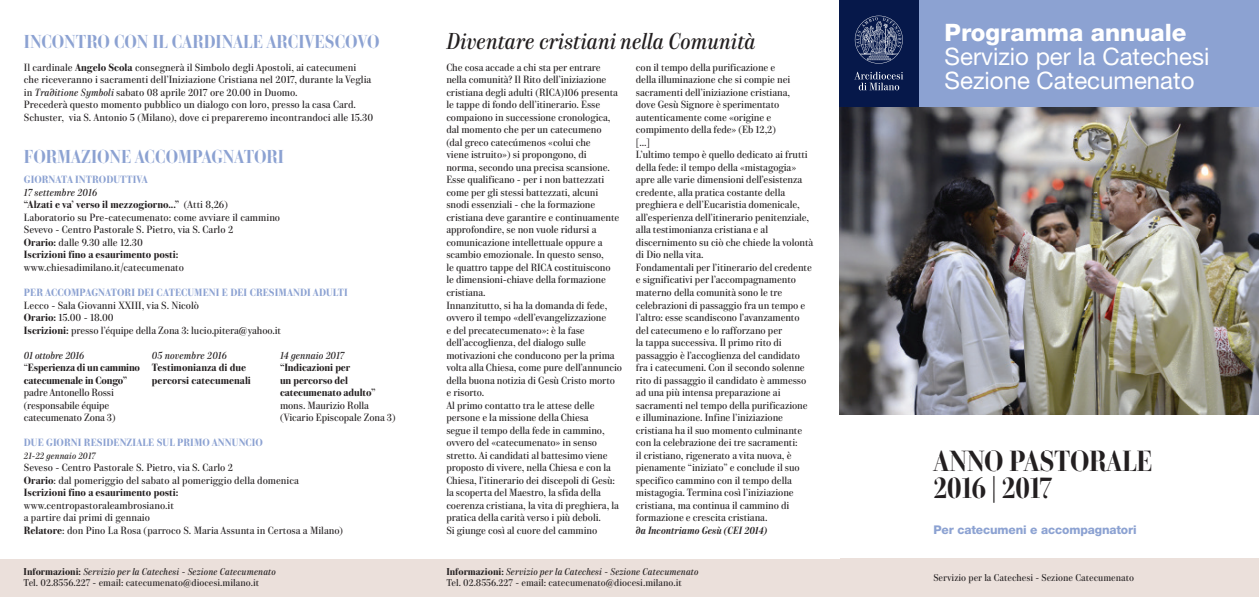
<style>
.page{position:relative;width:1259px;height:597px;background:#fff}
.page>*{position:absolute;margin:0;border:0;box-sizing:border-box;transform-origin:0 0}
.t1{font:28px/27px "Parmigiano Stencil Std Bld";letter-spacing:-.02em;color:#231f20}
.t2{font:24px/24px "Helvetica Neue LT Std";color:#fff}
.t3{font:800 24px "Helvetica Neue LT Std";color:#fff}
.t4{font:italic 22px "Parmigiano Text Std";letter-spacing:-.01em;color:#231f20}
.t5{font:18px "Parmigiano Stencil Std Bld";color:#8ca2d2}
.t6{font:800 12px "Helvetica Neue LT Std";letter-spacing:-.01em;color:#8ca2d2}
.t7{font:10px/12.5px "Parmigiano Text Std Reg";letter-spacing:-.01em;color:#231f20}
.t8{font:10px/12.5px "Parmigiano Text Std Bld";color:#231f20}
.t9{font:10px "Parmigiano Text Std Bld";letter-spacing:.01em;color:#8ca2d2}
.t10{font:italic 10px "Parmigiano Text Std";color:#231f20}
.t11{font:10px/12.5px "Parmigiano Text Std Bld";letter-spacing:-.02em;color:#231f20}
.t12{font:10px "Parmigiano Text Std Med Ita";letter-spacing:-.01em;color:#231f20}
.t13{font:italic 10px "Parmigiano Text Std";letter-spacing:-.02em;color:#231f20}
.t14{font:9.5px "Parmigiano Text Std Reg";color:#231f20}
.t15{font:italic 9.5px "Parmigiano Text Std";color:#231f20}
.t16{font:italic 9px "Parmigiano Text Std";color:#231f20}
.s1{font-family:"Parmigiano Text Std Bld"}
.s2{font-family:"Parmigiano Text Std";font-style:italic}
.s3{font-family:"Parmigiano Text Std Reg"}
.s4{font-family:"Parmigiano Text Std Bld";font-style:normal}
</style>
<div class="page">
<div style="left:840px;top:0;width:419px;height:107px;background:#8ca2d2"></div>
<img style="left:840px;top:107px;width:419px;height:307px">
<div style="left:840px;top:0;width:79px;height:107px;background:#06184a"></div>
<div style="left:840px;top:558px;width:419px;height:38px;background:#ebe0db"></div>
<div style="left:420px;top:558px;width:420px;height:38px;background:#ebe0db"></div>
<div style="left:1px;top:558px;width:419px;height:38px;background:#ebe0db"></div>
<svg style="left:855px;top:16px;width:48px;height:48px"></svg>
<svg style="left:854px;top:72px;width:49px;height:18px"></svg>
<h3 class="t5" style="left:24px;top:31px;width:41px">INCONTRO</h3>
<h3 class="t5" style="left:114px;top:31px;width:119px">CON IL CARDINALE</h3>
<h3 class="t5" style="left:266px;top:31px;width:113px">ARCIVES COVO</h3>
<p class="t7" style="left:24px;top:61px;width:351px">Il cardinale <span class="s1">Angelo Scola</span> consegnerà il Simbolo degli Apostoli, ai catecumeni che riceveranno i sacramenti dell’Iniziazione Cristiana nel 2017, durante la Veglia in <span class="s2">Traditione Symboli</span> sabato 08 aprile 2017 ore 20.00 in Duomo.<br>Precederà questo momento pubblico un dialogo con loro, presso la casa Card.<br>Schuster, via S. Antonio 5 (Milano), dove ci prepareremo incontrandoci alle 15.30</p>
<h3 class="t5" style="left:24px;top:145px;width:86px">FORMAZIONE</h3>
<h3 class="t5" style="left:135px;top:145px;width:101px">ACCOMPAGNATOR</h3>
<h3 class="t5" style="left:278px;top:145px;width:8px">I</h3>
<p class="t9" style="left:24px;top:173px;width:125px">GIORNATA INTRODUTTIVA</p>
<p class="t10" style="left:24px;top:186px;width:75px">17 settembre 2016</p>
<p class="t8" style="left:24px;top:198px;width:206px">“Alzati e va’ verso il mezzogiorno...” <span class="s3">(Atti 8,26)</span></p>
<p class="t7" style="left:24px;top:211px;width:258px">Laboratorio su Pre-catecumenato: come avviare il cammino<br>Sevevo - Centro Pastorale S. Pietro, via S. Carlo 2<br><span class="s1">Orario:</span> dalle 9.30 alle 12.30</p>
<p class="t8" style="left:24px;top:248px;width:156px">Iscrizioni fino a esaurimento posti:</p>
<p class="t7" style="left:24px;top:261px;width:162px">www.chiesadimilano.it/catecumenato</p>
<p class="t9" style="left:24px;top:285px;width:297px">PER ACCOMPAGNATORI DEI CATECUMENI E DEI CRESIMANDI adu</p>
<p class="t9" style="left:333px;top:285px;width:11px">lti</p>
<p class="t7" style="left:24px;top:298px;width:259px">Lecco - Sala Giovanni XXIII, via S. Nicolò<br><span class="s1">Orario:</span> 15.00 - 18.00<br><span class="s1">Iscrizioni:</span> presso l’équipe della Zona 3: lucio.pitera@yahoo.it</p>
<p class="t13" style="left:24px;top:348px;width:62px">01 ottobre 2016</p>
<p class="t11" style="left:24px;top:360px;width:118px"><span class="s3">“</span>Esperienza di un cammino catecumenale in Congo”</p>
<p class="t7" style="left:24px;top:386px;width:93px">padre Antonello Rossi (responsabile équipe catecumenato Zona 3)</p>
<p class="t10" style="left:152px;top:348px;width:76px">05 novembre 2016</p>
<p class="t8" style="left:152px;top:360px;width:100px">Testimonianza di due percorsi catecumenali</p>
<p class="t10" style="left:280px;top:348px;width:66px">14 gennaio 2017</p>
<p class="t8" style="left:280px;top:360px;width:97px">“Indicazioni per<br>un percorso del catecumenato adulto”</p>
<p class="t7" style="left:280px;top:398px;width:117px">mons. Maurizio Rolla (Vicario Episcopale Zona 3)</p>
<p class="t9" style="left:24px;top:435px;width:240px">DUE GIORNI RESIDENZIALE SUL PRIMO ANNUNCIO</p>
<p class="t16" style="left:24px;top:449px;width:73px">21-22 gennaio 2017</p>
<p class="t7" style="left:24px;top:461px;width:277px">Seveso - Centro Pastorale S. Pietro, via S. Carlo 2<br><span class="s1">Orario</span>: dal pomeriggio del sabato al pomeriggio della domenica</p>
<p class="t8" style="left:24px;top:485px;width:156px">Iscrizioni fino a esaurimento posti:</p>
<p class="t7" style="left:24px;top:498px;width:321px">www.centropastoraleambrosiano.it<br>a partire dai primi di gennaio<br><span class="s1">Relatore</span>: don Pino La Rosa (parroco S. Maria Assunta in Certosa a Milano)</p>
<p class="t15" style="left:24px;top:565px;width:254px"><span class="s4">Informazioni:</span> Servizio per la Catechesi - Sezione Catecumenato</p>
<p class="t14" style="left:24px;top:576px;width:237px">Tel. 02.8556.227 - email: catecumenato@diocesi.milano.it</p>
<h3 class="t4" style="left:446px;top:28px;width:311px">Diventare cristiani nella Comunità</h3>
<p class="t7" style="left:446px;top:61px;width:177px">Che cosa accade a chi sta per entrare nella comunità? Il Rito dell’iniziazione cristiana degli adulti (RICA)106 presenta le tappe di fondo dell’itinerario. Esse compaiono in successione cronologica, dal momento che per un catecumeno<br>(dal greco catecúmenos «colui che<br>viene istruito») si propongono, di<br>norma, secondo una precisa scansione.<br>Esse qualificano - per i non battezzati come per gli stessi battezzati, alcuni snodi essenziali - che la formazione cristiana deve garantire e continuamente approfondire, se non vuole ridursi a comunicazione intellettuale oppure a scambio emozionale. In questo senso,<br>le quattro tappe del RICA costituiscono<br>le dimensioni-chiave della formazione cristiana.<br>Innanzitutto, si ha la domanda di fede, ovvero il tempo «dell’evangelizzazione<br>e del precatecumenato»: è la fase dell’accoglienza, del dialogo sulle motivazioni che conducono per la prima volta alla Chiesa, come pure dell’annuncio della buona notizia di Gesù Cristo morto e risorto.<br>Al primo contatto tra le attese delle persone e la missione della Chiesa<br>segue il tempo della fede in cammino, ovvero del «catecumenato» in senso stretto. Ai candidati al battesimo viene proposto di vivere, nella Chiesa e con la Chiesa, l’itinerario dei discepoli di Gesù: la scoperta del Maestro, la sfida della coerenza cristiana, la vita di preghiera, la pratica della carità verso i più deboli.<br>Si giunge così al cuore del cammino</p>
<p class="t7" style="left:636px;top:61px;width:179px">con il tempo della purificazione e<br>della illuminazione che si compie nei sacramenti dell’iniziazione cristiana,<br>dove Gesù Signore è sperimentato autenticamente come «origine e compimento della fede» (Eb 12,2)<br>[...]<br>L’ultimo tempo è quello dedicato ai frutti della fede: il tempo della «mistagogia» apre alle varie dimensioni dell’esistenza credente, alla pratica costante della preghiera e dell’Eucaristia domenicale, all’esperienza dell’itinerario penitenziale, alla testimonianza cristiana e al discernimento su ciò che chiede la volontà di Dio nella vita.<br>Fondamentali per l’itinerario del credente e significativi per l’accompagnamento materno della comunità sono le tre celebrazioni di passaggio fra un tempo e l’altro: esse scandiscono l’avanzamento del catecumeno e lo rafforzano per<br>la tappa successiva. Il primo rito di passaggio è l’accoglienza del candidato fra i catecumeni. Con il secondo solenne rito di passaggio il candidato è ammesso ad una più intensa preparazione ai sacramenti nel tempo della purificazione e illuminazione. Infine l’iniziazione cristiana ha il suo momento culminante con la celebrazione dei tre sacramenti:<br>il cristiano, rigenerato a vita nuova, è pienamente “iniziato” e conclude il suo specifico cammino con il tempo della mistagogia. Termina così l’iniziazione cristiana, ma continua il cammino di formazione e crescita cristiana.</p>
<p class="t12" style="left:636px;top:523px;width:133px">da Incontriamo Gesù (cei 2014)</p>
<p class="t15" style="left:446px;top:565px;width:254px"><span class="s4">Informazioni:</span> Servizio per la Catechesi - Sezione Catecumenato</p>
<p class="t14" style="left:446px;top:576px;width:237px">Tel. 02.8556.227 - email: catecumenato@diocesi.milano.it</p>
<h2 class="t3" style="left:944px;top:18px;width:243px">Programma annuale</h2>
<h2 class="t2" style="left:944px;top:44px;width:266px">Servizio per la Catechesi sezione Catecumenato</h2>
<h1 class="t1" style="left:933px;top:447px;width:221px">ANNO PASTORALE<br>2016 | 2017</h1>
<p class="t6" style="left:933px;top:522px;width:205px">Per catecumeni e accompagnatori</p>
<p class="t14" style="left:933px;top:570px;width:202px">Servizio per la Catechesi - Sezione Catecumenato</p>
</div>
